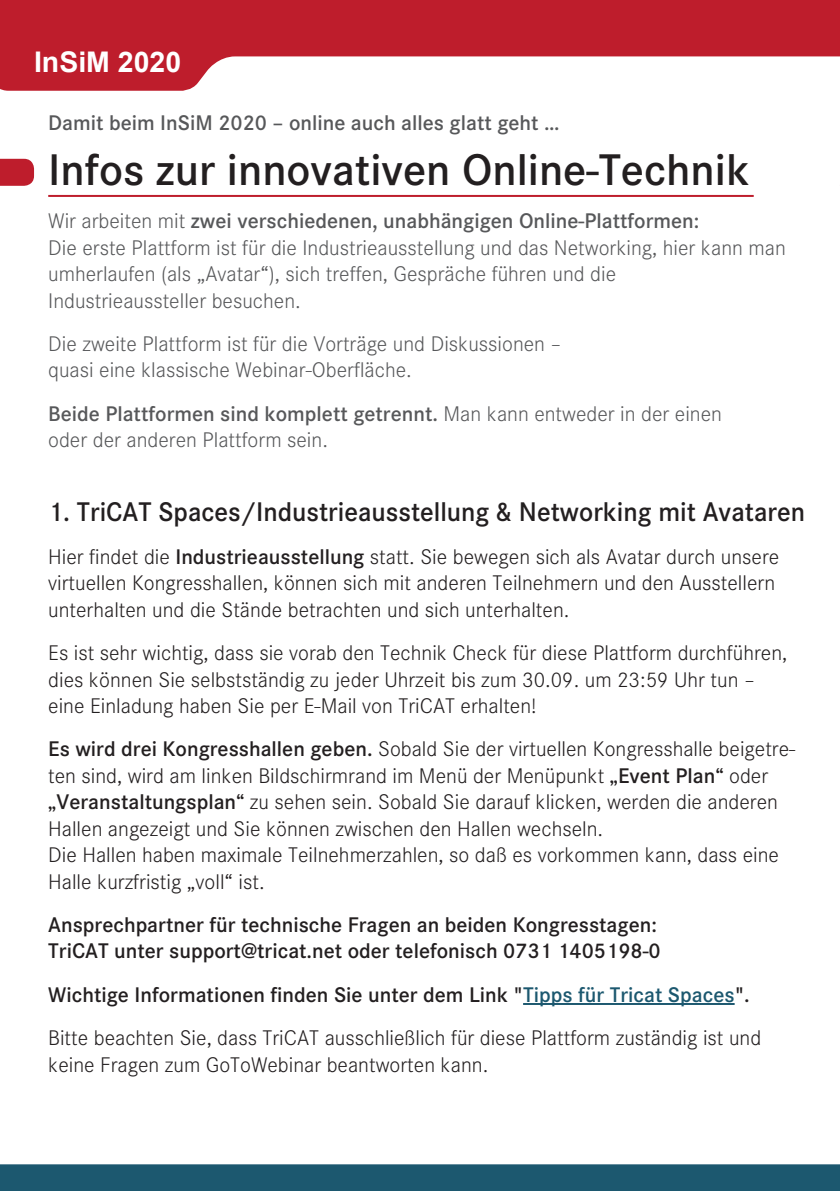
<style>
.page{position:relative;width:840px;height:1191px;background:#fff}
.page>*{position:absolute;margin:0;border:0;box-sizing:border-box;transform-origin:0 0}
.t1{font:600 46px "Corporate S";color:#231f20}
.t2{font:700 28.4px "Arial";color:#fff}
.t3{font:600 28px "Corporate S";color:#231f20}
.t4{font:300 22px/26.4px "Corporate S";color:#231f20}
.t5{font:300 22px/26.4px "Corporate S";color:#57585a}
.t6{font:600 22px/26.4px "Corporate S";color:#231f20}
.t7{font:600 22px "Corporate S";color:#57585a}
.s1{font-weight:600}
.s2{font-weight:600;color:#1c586f}
</style>
<div class="page">
<svg style="left:0;top:0;width:815px;height:91px;fill:#be1d2c"></svg>
<svg style="left:815px;top:0;width:24px;height:57px"></svg>
<div style="left:0;top:1164px;width:839px;height:27px;background:#1c586f"></div>
<svg style="left:0;top:159px;width:34px;height:27px"></svg>
<hr style="left:523px;top:1003px;width:211px;height:2px;background:#1c586f">
<hr style="left:48px;top:195px;width:705px;height:2px;background:#be1d2c">
<p class="t2" style="left:34px;top:42px;width:148px">InSiM 2020</p>
<p class="t7" style="left:48px;top:110px;width:512px">Damit beim InSiM 2020 – online auch alles glatt geht …</p>
<h1 class="t1" style="left:48px;top:143px;width:702px">Infos zur innovativen Online-Technik</h1>
<p class="t5" style="left:48px;top:208px;width:738px">Wir arbeiten mit <span class="s1">zwei verschiedenen, unabhängigen Online-Plattformen:<br></span>Die erste Plattform ist für die Industrieausstellung und das Networking, hier kann man umherlaufen (als „Avatar“), sich treffen, Gespräche führen und die<br>Industrieaussteller besuchen.</p>
<p class="t5" style="left:48px;top:331px;width:514px">Die zweite Plattform ist für die Vorträge und Diskussionen – quasi eine klassische Webinar-Oberfläche.</p>
<p class="t5" style="left:48px;top:400px;width:675px"><span class="s1">Beide Plattformen sind komplett getrennt.</span> Man kann entweder in der einen oder der anderen Plattform sein.</p>
<p class="t3" style="left:48px;top:495px;width:757px">1. TriCAT Spaces/Industrieausstellung &amp; Networking mit Avataren</p>
<p class="t4" style="left:48px;top:543px;width:732px">Hier findet die <span class="s1">Industrieausstellung</span> statt. Sie bewegen sich als Avatar durch unsere virtuellen Kongresshallen, können sich mit anderen Teilnehmern und den Ausstellern unterhalten und die Stände betrachten und sich unterhalten.</p>
<p class="t4" style="left:48px;top:640px;width:740px">Es ist sehr wichtig, dass sie vorab den Technik Check für diese Plattform durchführen, dies können Sie selbstständig zu jeder Uhrzeit bis zum 30.09. um 23:59 Uhr tun – eine Einladung haben Sie per E-Mail von TriCAT erhalten!</p>
<p class="t4" style="left:48px;top:736px;width:748px"><span class="s1">Es wird drei Kongresshallen geben.</span> Sobald Sie der virtuellen Kongresshalle beigetre&shy;ten sind, wird am linken Bildschirmrand im Menü der Menüpunkt <span class="s1">„Event Plan“</span> oder <span class="s1">„Veranstaltungsplan“</span> zu sehen sein. Sobald Sie darauf klicken, werden die anderen Hallen angezeigt und Sie können zwischen den Hallen wechseln.<br>Die Hallen haben maximale Teilnehmerzahlen, so daß es vorkommen kann, dass eine Halle kurzfristig „voll“ ist.</p>
<p class="t6" style="left:48px;top:911px;width:613px">Ansprechpartner für technische Fragen an beiden Kongresstagen:<br>TriCAT unter support@tricat.net oder telefonisch 0731 1405198-0</p>
<p class="t4" style="left:48px;top:973px;width:714px;line-height:43.4px"><span class="s1">Wichtige Informationen finden Sie unter dem Link "</span><span class="s2">Tipps für Tricat Spaces</span><span class="s1">".<br></span>Bitte beachten Sie, dass TriCAT ausschließlich für diese Plattform zuständig ist und</p>
<p class="t4" style="left:48px;top:1051px;width:441px">keine Fragen zum GoToWebinar beantworten kann.</p>
</div>
